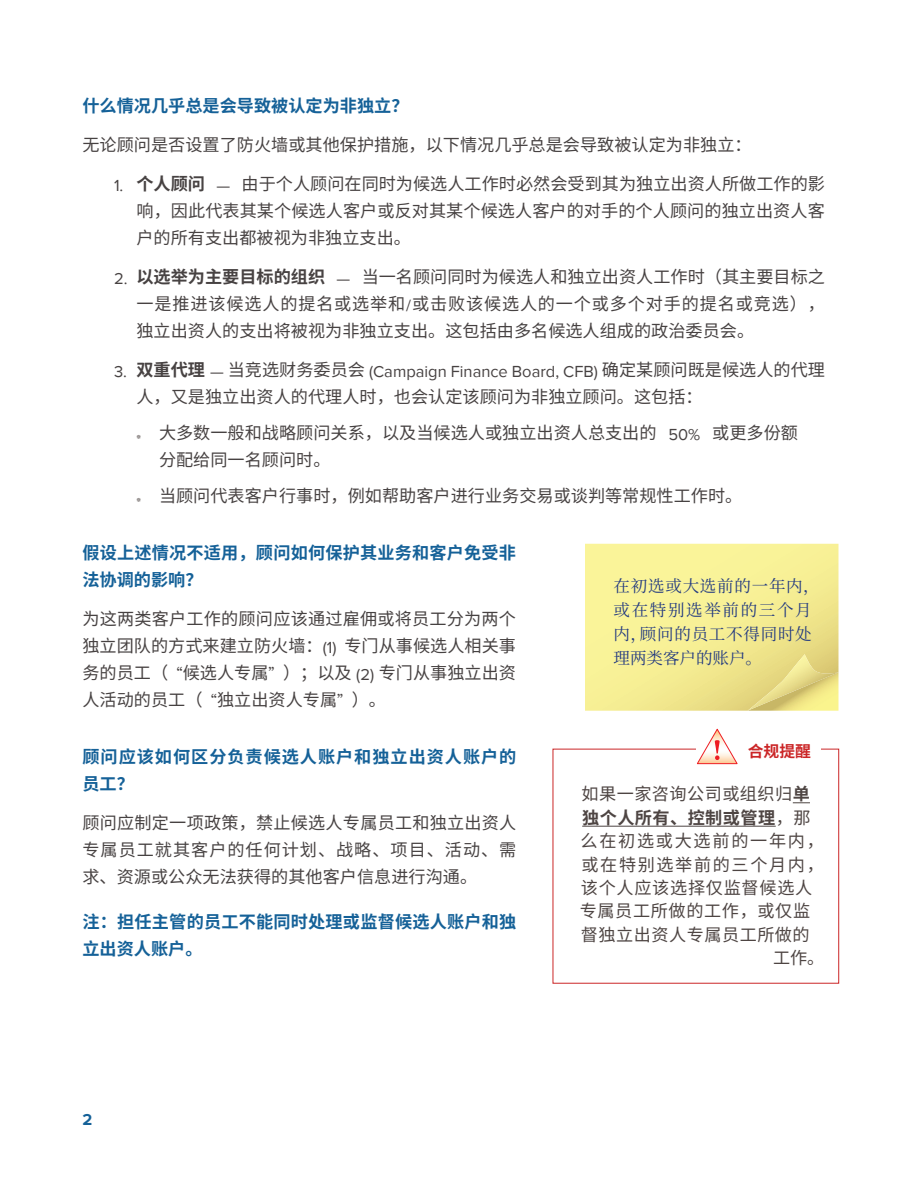
<style>
.page{position:relative;width:918px;height:1188px;background:#fff}
.page>*{position:absolute;margin:0;border:0;box-sizing:border-box;transform-origin:0 0}
.body{font:17.1px/27px "Noto Sans SC";color:#474242;text-align:justify}
.remember__CA_text{font:17.1px "Noto Sans SC";letter-spacing:.04em;color:#4e4543}
.subhead_2{font:700 17.1px/27px "Noto Sans SC";letter-spacing:.01em;color:#156198}
.body_before_bullet_n{font:17.1px "Noto Sans SC";color:#474242}
.body-2{font:700 17.1px/27px "Noto Sans SC";letter-spacing:.01em;color:#156198}
.subhead_2-2{font:700 17.1px/27px "Noto Sans SC";letter-spacing:.055em;color:#156198}
.remember__CA_text-2{font:700 17.1px "Noto Sans SC";letter-spacing:.025em;color:#4e4543}
.remember__CA_text-3{font:17.1px "Noto Sans SC";letter-spacing:.1em;color:#4e4543}
.remember__CA_text-4{font:17.1px "Noto Sans SC";letter-spacing:.095em;color:#4e4543}
.t1{font:16.5px "Proxima Nova";color:#474242}
.call_out_messages{font:16.5px/24px "Noto Serif CJ Ksc";letter-spacing:.045em;color:#223980}
.t2{font:700 16.5px "Proxima Nova";color:#156198}
.t3{font:700 15.9px "Noto Sans SC";color:#cb2627}
.s1{font-family:"Proxima Nova";font-size:16.5px}
.s2{font-weight:700}
.s3{font-family:"Noto Sans SC";font-weight:700;font-size:17.1px}
.s4{font-family:"Noto Sans SC";font-size:17.1px}
.s5{font-family:"Warnock Pro";font-size:9.3px;color:#4e4543}
.s6{font-size:14.55px}
.s7{font-weight:400}
</style>
<div class="page">
<svg style="left:585px;top:544px;width:253px;height:167px;background:#f3eb91"></svg>
<svg style="left:793px;top:802px;width:17px;height:1px"></svg>
<hr style="left:582px;top:826px;width:194px;height:1px;background:#4e4543">
<div style="left:553px;top:749px;width:286px;height:235px;border:1px solid #cb2627"></div>
<div style="left:738px;top:731px;width:83px;height:40px;background:#fff"></div>
<svg style="left:696px;top:728px;width:42px;height:37px"></svg>
<p class="subhead_2" style="left:82px;top:93px;width:328px">什么情况几乎总是会导致被认定为非独立？</p>
<p class="body_before_bullet_n" style="left:82px;top:135px;width:671px">无论顾问是否设置了防火墙或其他保护措施，以下情况几乎总是会导致被认定为非独立：</p>
<p class="body" style="left:136px;top:171px;width:690px;text-indent:-22px"><span class="s1">1.</span> <span class="s2">个人顾问</span> <span class="s1">—</span> 由于个人顾问在同时为候选人工作时必然会受到其为独立出资人所做工作的影响，因此代表其某个候选人客户或反对其某个候选人客户的对手的个人顾问的独立出资人客户的所有支出都被视为非独立支出。</p>
<p class="body" style="left:136px;top:264px;width:690px;text-indent:-22px"><span class="s1">2.</span> <span class="s2">以选举为主要目标的组织</span> <span class="s1">—</span> 当一名顾问同时为候选人和独立出资人工作时（其主要目标之一是推进该候选人的提名或选举和<span class="s1">/</span>或击败该候选人的一个或多个对手的提名或竞选），独立出资人的支出将被视为非独立支出。这包括由多名候选人组成的政治委员会。</p>
<p class="t1" style="left:114px;top:362px;width:712px">3. <span class="s3">双重代理</span> — <span class="s4">当竞选财务委员会</span> (Campaign Finance Board, CFB) <span class="s4">确定某顾问既是候选人的代理</span></p>
<p class="body" style="left:136px;top:384px;width:568px">人，又是独立出资人的代理人时，也会认定该顾问为非独立顾问。这包括：</p>
<p class="body" style="left:159px;top:420px;width:640px;text-indent:-22px"><span class="s5">Ι</span> 大多数一般和战略顾问关系，以及当候选人或独立出资人总支出的 <span class="s1">50%</span> 或更多份额分配给同一名顾问时。</p>
<p class="body" style="left:136px;top:483px;width:607px"><span class="s5">Ι</span> 当顾问代表客户行事时，例如帮助客户进行业务交易或谈判等常规性工作时。</p>
<p class="subhead_2" style="left:82px;top:540px;width:435px">假设上述情况不适用，顾问如何保护其业务和客户免受非法协调的影响？</p>
<p class="body" style="left:82px;top:606px;width:435px">为这两类客户工作的顾问应该通过雇佣或将员工分为两个独立团队的方式来建立防火墙：<span class="s1">(1)</span> 专门从事候选人相关事务的员工（<span class="s6">“</span>候选人专属<span class="s6">”</span>）；以及 <span class="s1">(2)</span> 专门从事独立出资人活动的员工（<span class="s6">“</span>独立出资人专属<span class="s6">”</span>）。</p>
<p class="subhead_2-2" style="left:82px;top:744px;width:435px">顾问应该如何区分负责候选人账户和独立出资人账户的员工？</p>
<p class="body" style="left:82px;top:810px;width:435px">顾问应制定一项政策，禁止候选人专属员工和独立出资人专属员工就其客户的任何计划、战略、项目、活动、需求、资源或公众无法获得的其他客户信息进行沟通。</p>
<p class="body-2" style="left:82px;top:909px;width:435px">注：担任主管的员工不能同时处理或监督候选人账户和独立出资人账户。</p>
<p class="t2" style="left:82px;top:1110px;width:11px">2</p>
<p class="call_out_messages" style="left:614px;top:574px;width:208px">在初选或大选前的一年内，或在特别选举前的三个月内，顾问的员工不得同时处理两类客户的账户。</p>
<p class="t3" style="left:748px;top:743px;width:65px">合规提醒</p>
<p class="remember__CA_text" style="left:582px;top:784px;width:230px">如果一家咨询公司或组织归<span class="s2">单</span></p>
<p class="remember__CA_text-2" style="left:582px;top:808px;width:230px">独个人所有、控制或管理<span class="s7">，那</span></p>
<p class="remember__CA_text-3" style="left:581px;top:831px;width:245px">么在初选或大选前的一年内，</p>
<p class="remember__CA_text-4" style="left:581px;top:855px;width:244px">或在特别选举前的三个月内，</p>
<p class="remember__CA_text" style="left:581px;top:878px;width:233px">该个人应该选择仅监督候选人</p>
<p class="remember__CA_text" style="left:580px;top:901px;width:232px">专属员工所做的工作，或仅监</p>
<p class="remember__CA_text" style="left:581px;top:925px;width:230px">督独立出资人专属员工所做的</p>
<p class="remember__CA_text" style="left:773px;top:948px;width:53px">工作。</p>
</div>
